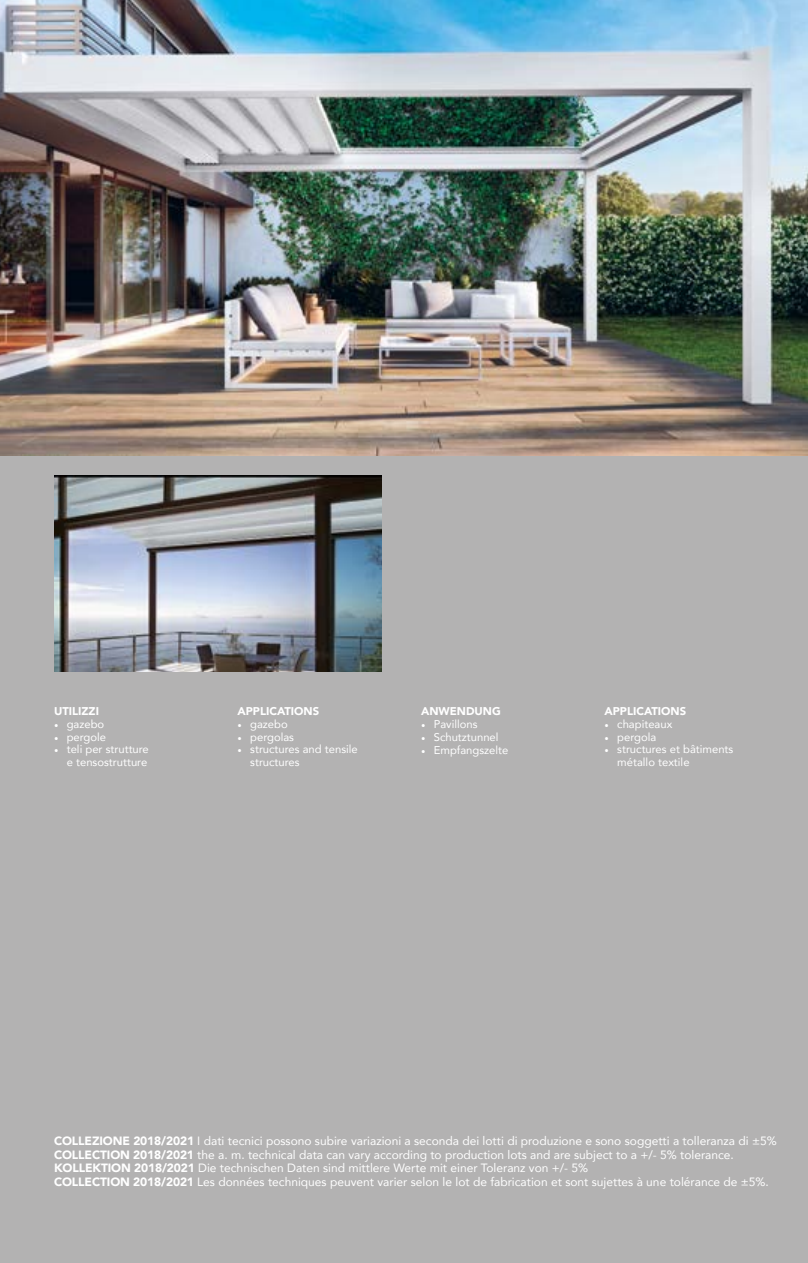
<style>
.page{position:relative;width:808px;height:1263px;background:#fff}
.page>*{position:absolute;margin:0;border:0;box-sizing:border-box;transform-origin:0 0}
.t1{font:12px/13.5px "Avenir";color:#fff}
.t2{font:11.25px/12.8px "Avenir";color:#fff}
.t3{font:900 11.25px "Avenir";color:#fff}
.s1{font-family:"Minion Pro"}
.s2{font-weight:900}
</style>
<div class="page">
<div style="left:0;top:394px;width:808px;height:869px;background:#b3b2b2"></div>
<img style="left:0;top:0;width:808px;height:455px">
<img style="left:54px;top:475px;width:328px;height:197px">
<p class="t3" style="left:54px;top:701px;width:46px">UTILIZZI</p>
<p class="t2" style="left:54px;top:717px;width:52px"><span class="s1">•</span> gazebo</p>
<p class="t2" style="left:54px;top:730px;width:54px"><span class="s1">•</span> pergole</p>
<p class="t2" style="left:54px;top:743px;width:96px;text-align:right"><span class="s1">•</span> teli per strutture e tensostrutture</p>
<p class="t3" style="left:237px;top:701px;width:83px">APPLICATIONS</p>
<p class="t2" style="left:237px;top:717px;width:52px"><span class="s1">•</span> gazebo</p>
<p class="t2" style="left:237px;top:730px;width:58px"><span class="s1">•</span> pergolas</p>
<p class="t2" style="left:250px;top:743px;width:109px;text-indent:-13px"><span class="s1">•</span> structures and tensile structures</p>
<p class="t3" style="left:421px;top:701px;width:81px">ANWENDUNG</p>
<p class="t2" style="left:421px;top:717px;width:58px"><span class="s1">•</span> Pavillons</p>
<p class="t2" style="left:421px;top:730px;width:79px"><span class="s1">•</span> Schutztunnel</p>
<p class="t2" style="left:421px;top:743px;width:89px"><span class="s1">•</span> Empfangszelte</p>
<p class="t3" style="left:604px;top:701px;width:83px">APPLICATIONS</p>
<p class="t2" style="left:604px;top:717px;width:69px"><span class="s1">•</span> chapiteaux</p>
<p class="t2" style="left:604px;top:730px;width:53px"><span class="s1">•</span> pergola</p>
<p class="t2" style="left:617px;top:743px;width:118px;text-indent:-13px"><span class="s1">•</span> structures et bâtiments métallo textile</p>
<p class="t1" style="left:54px;top:1134px;width:724px"><span class="s2">COLLEZIONE 2018/2021</span> I dati tecnici possono subire variazioni a seconda dei lotti di produzione e sono soggetti a tolleranza di ±5% <span class="s2">COLLECTION 2018/2021</span> the a. m. technical data can vary according to production lots and are subject to a +/- 5% tolerance.<br><span class="s2">KOLLEKTION 2018/2021</span> Die technischen Daten sind mittlere Werte mit einer Toleranz von +/- 5%<br><span class="s2">COLLECTION 2018/2021</span> Les données techniques peuvent varier selon le lot de fabrication et sont sujettes à une tolérance de ±5%.</p>
</div>
